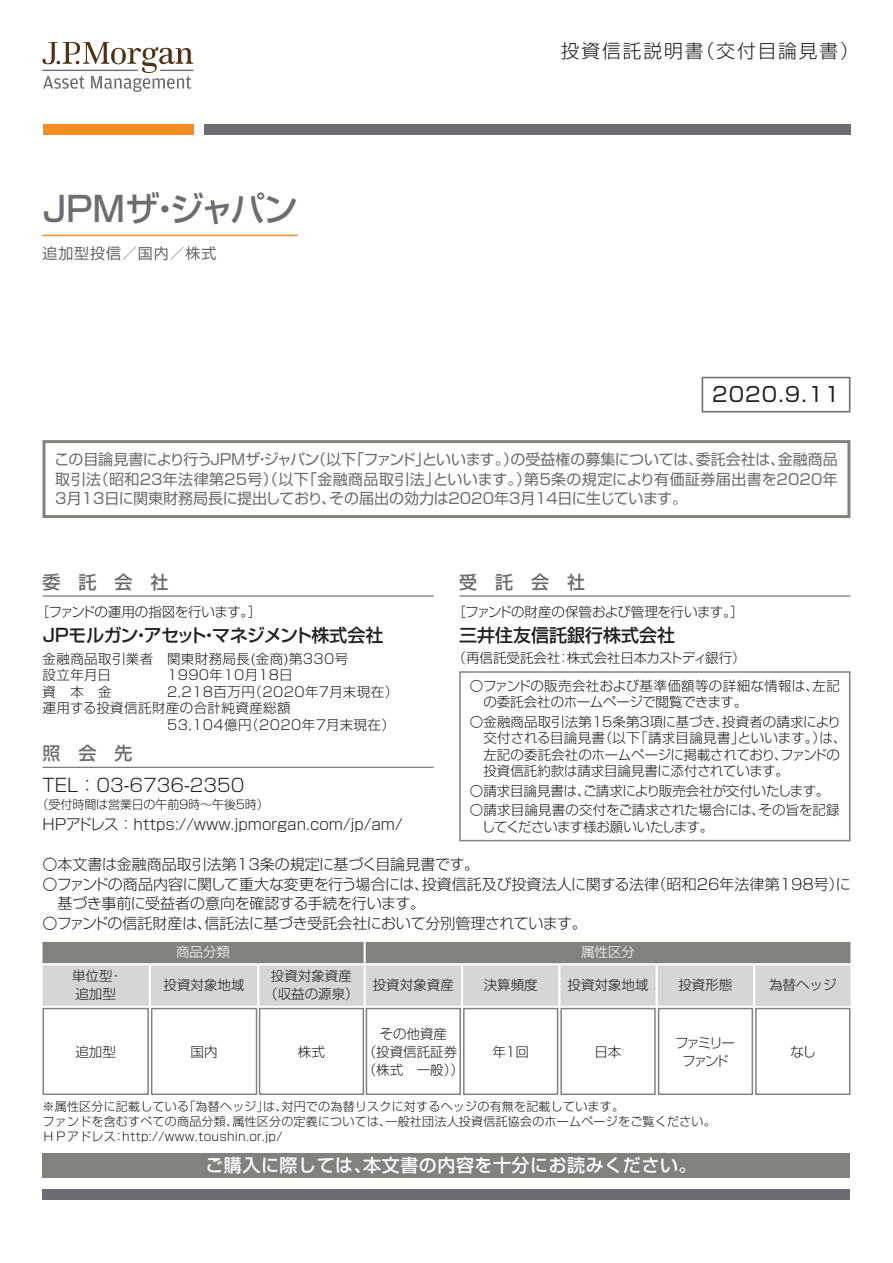
<style>
.page{position:relative;width:893px;height:1263px;background:#fff}
.page>*{position:absolute;margin:0;border:0;box-sizing:border-box;transform-origin:0 0}
.t1{font:500 34.5px "Shin Go Pr 5";letter-spacing:-.025em;color:#6c6d70}
.t2{font:20.25px "Shin Go Pr 5";letter-spacing:.06em;color:#231f20}
.t3{font:300 18.75px "Shin Go Pr 5";letter-spacing:.1em;color:#231f20}
.t4{font:500 18px "Shin Go Pr 5";letter-spacing:.03em;color:#fff}
.t5{font:500 18px "Shin Go Pr 5";letter-spacing:-.055em;color:#231f20}
.t6{font:500 18px "Shin Go Pr 5";color:#6c6d70}
.t7{font:300 18px "Shin Go Pr 5";color:#231f20}
.t8{font:500 18px "Shin Go Pr 5";color:#231f20}
.t9{font:15px/19.5px "Shin Go Pr 5";color:#6c6d70;text-align:justify}
.t10{font:300 15px "Shin Go Pr 5";color:#231f20}
.t11{font:300 15px "Shin Go Pr 5";letter-spacing:-.02em;color:#231f20}
.t12{font:300 15px "Shin Go Pr 5";letter-spacing:-.03em;color:#231f20}
.t13{font:15px "Shin Go Pr 5";letter-spacing:.06em;color:#6c6d70}
.t14{font:300 13.5px/18px "Shin Go Pr 5";color:#231f20}
.t15{font:300 13.5px/16.5px "Shin Go Pr 5";letter-spacing:.03em;color:#231f20}
.t16{font:300 13.5px "Shin Go Pr 5";letter-spacing:-.03em;color:#231f20}
.t17{font:300 13.5px "Shin Go Pr 5";letter-spacing:-.04em;color:#231f20}
.t18{font:300 13.5px/18px "Shin Go Pr 5";letter-spacing:-.155em;color:#231f20;text-align:center}
.t19{font:300 13.5px "Shin Go Pr 5";color:#fff}
.t20{font:300 12px/15px "Shin Go Pr 5";letter-spacing:.02em;color:#231f20}
.t21{font:300 12px "Shin Go Pr 5";letter-spacing:-.02em;color:#231f20}
</style>
<div class="page">
<hr style="left:160px;top:70px;width:34px;height:1px;background:#6c6d70">
<svg style="left:42px;top:42px;width:151px;height:50px"></svg>
<div style="left:43px;top:124px;width:150px;height:11px;background:#f68b1f"></div>
<div style="left:204px;top:124px;width:646px;height:11px;background:#6c6d70"></div>
<div style="left:43px;top:1189px;width:807px;height:11px;background:#6c6d70"></div>
<hr style="left:43px;top:235px;width:255px;height:1px;background:#f68b1f">
<div style="left:702px;top:377px;width:148px;height:35px;border:2px solid #6c6d70"></div>
<div style="left:43px;top:440px;width:807px;height:78px;border:3px solid #7f827d"></div>
<hr style="left:43px;top:595px;width:391px;height:2px;background:#6c6d70">
<hr style="left:43px;top:767px;width:391px;height:1px;background:#6c6d70">
<hr style="left:459px;top:595px;width:391px;height:2px;background:#6c6d70">
<div style="left:459px;top:671px;width:391px;height:170px;border:2px solid #7f827d"></div>
<div style="left:43px;top:1153px;width:807px;height:25px;background:#7f827d"></div>
<svg style="left:43px;top:942px;width:807px;height:64px;background:#b7b7b4"></svg>
<div style="left:754px;top:964px;width:97px;height:42px;background:#d8d6d4"></div>
<hr style="left:40px;top:963px;width:110px;height:2px;background:#fff">
<hr style="left:150px;top:963px;width:108px;height:2px;background:#fff">
<hr style="left:258px;top:963px;width:107px;height:2px;background:#fff">
<hr style="left:365px;top:963px;width:97px;height:2px;background:#fff">
<hr style="left:462px;top:963px;width:97px;height:2px;background:#fff">
<hr style="left:559px;top:963px;width:98px;height:2px;background:#fff">
<hr style="left:657px;top:963px;width:97px;height:2px;background:#fff">
<hr style="left:754px;top:963px;width:99px;height:2px;background:#fff">
<hr style="left:364px;top:942px;width:2px;height:21px;background:#fff">
<hr style="left:149px;top:965px;width:2px;height:41px;background:#fff">
<hr style="left:257px;top:965px;width:2px;height:41px;background:#fff">
<hr style="left:364px;top:965px;width:2px;height:41px;background:#fff">
<hr style="left:461px;top:965px;width:2px;height:41px;background:#fff">
<hr style="left:558px;top:965px;width:2px;height:41px;background:#fff">
<hr style="left:656px;top:965px;width:2px;height:41px;background:#fff">
<hr style="left:753px;top:965px;width:2px;height:41px;background:#fff">
<hr style="left:850px;top:965px;width:3px;height:41px;background:#fff">
<div style="left:43px;top:1008px;width:106px;height:87px;border:1px solid #7f827d"></div>
<div style="left:151px;top:1008px;width:106px;height:87px;border:1px solid #7f827d"></div>
<div style="left:259px;top:1008px;width:105px;height:87px;border:1px solid #7f827d"></div>
<div style="left:366px;top:1008px;width:95px;height:87px;border:1px solid #7f827d"></div>
<div style="left:463px;top:1008px;width:95px;height:87px;border:1px solid #7f827d"></div>
<div style="left:560px;top:1008px;width:96px;height:87px;border:1px solid #7f827d"></div>
<div style="left:658px;top:1008px;width:95px;height:87px;border:1px solid #7f827d"></div>
<div style="left:755px;top:1008px;width:95px;height:87px;border:1px solid #7f827d"></div>
<h1 class="t1" style="left:43px;top:181px;width:257px">JPMザ・ジャパン</h1>
<p class="t13" style="left:43px;top:241px;width:176px">追加型投信／国内／株式</p>
<h3 class="t3" style="left:561px;top:35px;width:299px">投資信託説明書（交付目論見書）</h3>
<h2 class="t2" style="left:712px;top:378px;width:129px">2020.9.11</h2>
<p class="t9" style="left:55px;top:448px;width:785px">この目論見書により行うＪPMザ・ジャパン（以下「ファンド」といいます。）の受益権の募集については、委託会社は、金融商品取引法（昭和23年法律第25号）（以下「金融商品取引法」といいます。）第５条の規定により有価証券届出書を2020年3月13日に関東財務局長に提出しており、その届出の効力は2020年3月14日に生じています。</p>
<h3 class="t6" style="left:43px;top:567px;width:127px">委　託　会　社</h3>
<p class="t16" style="left:36px;top:600px;width:227px">［ファンドの運用の指図を行います。］</p>
<h3 class="t5" style="left:40px;top:620px;width:345px">ＪＰモルガン・アセット・マネジメント株式会社</h3>
<p class="t15" style="left:43px;top:649px;width:307px">金融商品取引業者 関東財務局長(金商)第330号設立年月日</p>
<h3 class="t6" style="left:459px;top:567px;width:127px">受　託　会　社</h3>
<p class="t16" style="left:452px;top:600px;width:293px">［ファンドの財産の保管および管理を行います。］</p>
<h3 class="t8" style="left:459px;top:620px;width:217px">三井住友信託銀行株式会社</h3>
<p class="t14" style="left:470px;top:643px;width:371px;line-height:27.8px;text-indent:-17px">（再信託受託会社：株式会社日本カストディ銀行）<br>〇ファンドの販売会社および基準価額等の詳細な情報は、左記</p>
<p class="t14" style="left:470px;top:691px;width:373px;line-height:19.5px;text-indent:14px">の委託会社のホームページで閲覧できます。<br>〇金融商品取引法第15条第３項に基づき、投資者の請求により</p>
<p class="t14" style="left:483px;top:729px;width:365px;line-height:16.5px">交付される目論見書（以下「請求目論見書」といいます。）は、左記の委託会社のホームページに掲載されており、ファンドの投資信託約款は請求目論見書に添付されています。</p>
<p class="t14" style="left:470px;top:780px;width:371px;line-height:19.5px">〇請求目論見書は、ご請求により販売会社が交付いたします。〇請求目論見書の交付をご請求された場合には、その旨を記録</p>
<p class="t17" style="left:482px;top:816px;width:233px">してくださいます様お願いいたします。</p>
<p class="t10" style="left:43px;top:852px;width:438px">〇本文書は金融商品取引法第13条の規定に基づく目論見書です。</p>
<p class="t10" style="left:43px;top:871px;width:810px">〇ファンドの商品内容に関して重大な変更を行う場合には、投資信託及び投資法人に関する法律（昭和26年法律第198号）に</p>
<p class="t12" style="left:58px;top:891px;width:369px">基づき事前に受益者の意向を確認する手続を行います。</p>
<p class="t11" style="left:43px;top:910px;width:546px">〇ファンドの信託財産は、信託法に基づき受託会社において分別管理されています。</p>
<p class="t15" style="left:167px;top:666px;width:127px">1990年10月18日</p>
<p class="t14" style="left:43px;top:681px;width:71px">資　本　金</p>
<p class="t15" style="left:167px;top:682px;width:233px">2,218百万円（2020年7月末現在）</p>
<p class="t15" style="left:43px;top:699px;width:250px">運用する投資信託財産の合計純資産総額</p>
<p class="t15" style="left:167px;top:715px;width:229px">53,104億円（2020年7月末現在）</p>
<h3 class="t6" style="left:43px;top:739px;width:91px">照　会　先</h3>
<h3 class="t7" style="left:43px;top:771px;width:203px">TEL：03-6736-2350</h3>
<p class="t21" style="left:37px;top:794px;width:234px">（受付時間は営業日の午前９時〜午後５時）</p>
<p class="t10" style="left:43px;top:812px;width:362px">HPアドレス：https://www.jpmorgan.com/jp/am/</p>
<p class="t19" style="left:176px;top:941px;width:56px">商品分類</p>
<p class="t19" style="left:581px;top:941px;width:55px">属性区分</p>
<p class="t14" style="left:72px;top:966px;width:52px">単位型・追加型</p>
<p class="t14" style="left:164px;top:975px;width:82px">投資対象地域</p>
<p class="t14" style="left:264px;top:966px;width:96px;text-align:center">投資対象資産（収益の源泉）</p>
<p class="t14" style="left:373px;top:975px;width:82px">投資対象資産</p>
<p class="t14" style="left:484px;top:975px;width:55px">決算頻度</p>
<p class="t14" style="left:568px;top:975px;width:82px">投資対象地域</p>
<p class="t14" style="left:678px;top:975px;width:55px">投資形態</p>
<p class="t14" style="left:769px;top:975px;width:69px">為替ヘッジ</p>
<p class="t14" style="left:363px;top:1023px;width:103px;text-align:center">その他資産<br>（投資信託証券（株式　一般））</p>
<p class="t14" style="left:492px;top:1041px;width:38px">年１回</p>
<p class="t14" style="left:595px;top:1041px;width:28px">日本</p>
<p class="t18" style="left:675px;top:1032px;width:61px">ファミリーファンド</p>
<p class="t14" style="left:791px;top:1041px;width:27px">なし</p>
<p class="t20" style="left:43px;top:1098px;width:675px">※属性区分に記載している「為替ヘッジ」は、対円での為替リスクに対するヘッジの有無を記載しています。<br>ファンドを含むすべての商品分類、属性区分の定義については、一般社団法人投資信託協会のホームページをご覧ください。<br>ＨＰアドレス：http://www.toushin.or.jp/</p>
<p class="t14" style="left:75px;top:1041px;width:42px">追加型</p>
<p class="t14" style="left:191px;top:1041px;width:28px">国内</p>
<p class="t14" style="left:298px;top:1041px;width:28px">株式</p>
<h3 class="t4" style="left:205px;top:1151px;width:493px">ご購入に際しては、本文書の内容を十分にお読みください。</h3>
</div>
